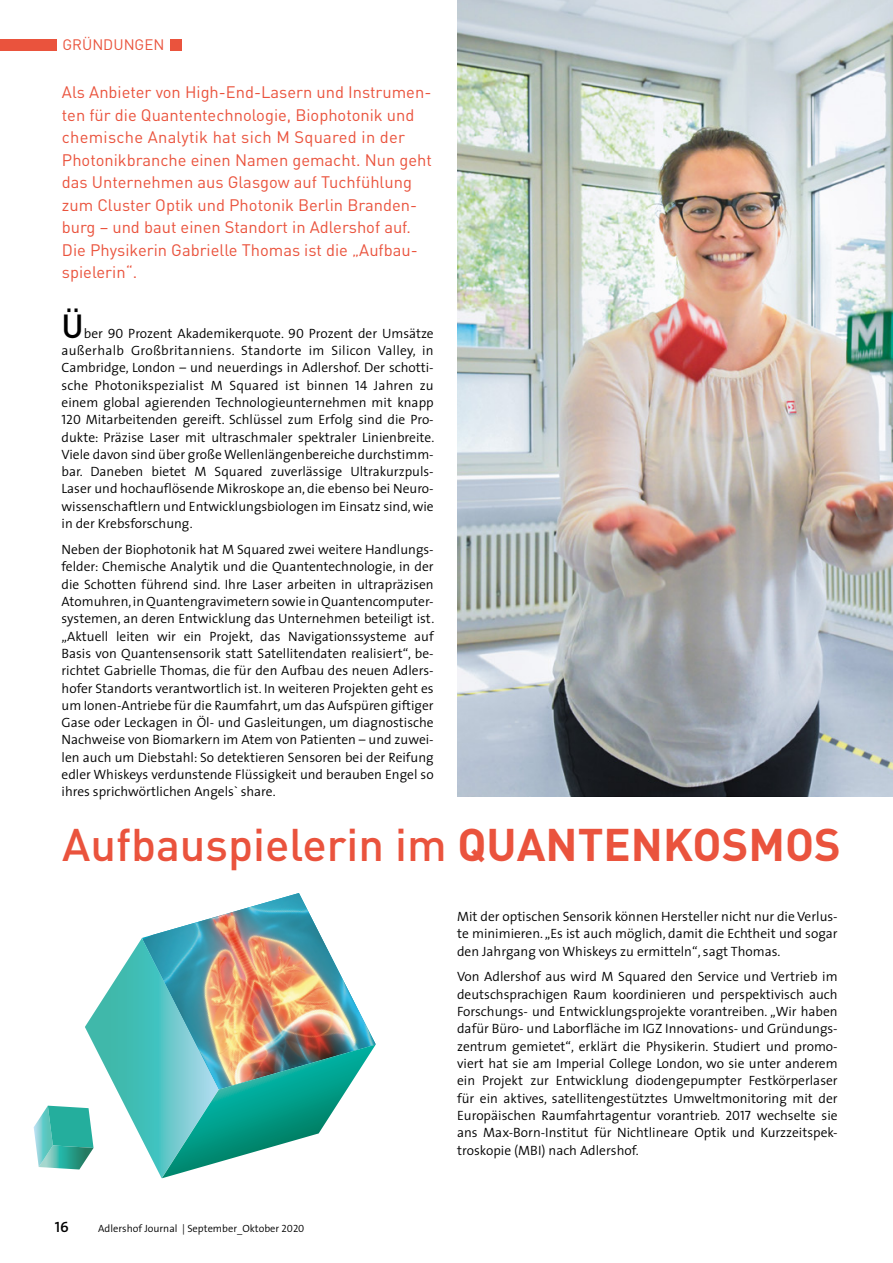
<style>
.page{position:relative;width:893px;height:1263px;background:#fff}
.page>*{position:absolute;margin:0;border:0;box-sizing:border-box;transform-origin:0 0}
.t1{font:500 45.15px "DIN";color:#ea533d}
.t2{font:500 33px "DIN";color:#000}
.t3{font:16.5px/22.5px "DIN";color:#ea533d}
.t4{font:15px "DIN";color:#ea533d}
.t5{font:15px "The Mix Semi Bold Caps";color:#000}
.t6{font:300 13.5px/17.2px "The Sans";color:#000;text-align:justify}
.t7{font:300 10.5px "The Sans";color:#000}
.s1{font-family:"The Sans Semi Light Caps";font-weight:400}
.s2{font-weight:700}
</style>
<div class="page">
<div style="left:170px;top:39px;width:12px;height:11px;background:#ea533d"></div>
<div style="left:0;top:39px;width:57px;height:11px;background:#ea533d"></div>
<img style="left:457px;top:0;width:436px;height:796px">
<img style="left:143px;top:893px;width:179px;height:45px">
<img style="left:34px;top:938px;width:342px;height:240px">
<p class="t4" style="left:63px;top:36px;width:103px">GRÜNDUNGEN</p>
<p class="t3" style="left:62px;top:81px;width:371px">Als Anbieter von High-End-Lasern und Instrumen&shy;ten für die Quantentechnologie, Biophotonik und chemische Analytik hat sich M Squared in der Photonikbranche einen Namen gemacht. Nun geht das Unternehmen aus Glasgow auf Tuchfühlung zum Cluster Optik und Photonik Berlin Branden&shy;burg – und baut einen Standort in Adlershof auf.<br>Die Physikerin Gabrielle Thomas ist die „Aufbau&shy;spielerin“.</p>
<h2 class="t2" style="left:62px;top:305px;width:24px">Ü</h2>
<p class="t6" style="left:62px;top:324px;width:374px;text-indent:22px">ber <span class="s1">90</span> Prozent Akademikerquote. <span class="s1">90</span> Prozent der Umsätze außerhalb Großbritanniens. Standorte im Silicon Valley, in Cambridge, London – und neuerdings in Adlershof. Der schotti&shy;sche Photonikspezialist M Squared ist binnen <span class="s1">14</span> Jahren zu einem global agierenden Technologieunternehmen mit knapp <span class="s1">120</span> Mitarbeitenden gereift. Schlüssel zum Erfolg sind die Pro&shy;dukte: Präzise Laser mit ultraschmaler spektraler Linienbreite.<br>Viele davon sind über große Wellenlängenbereiche durchstimm&shy;bar. Daneben bietet M Squared zuverlässige Ultrakurzpuls-Laser und hochauflösende Mikroskope an, die ebenso bei Neuro&shy;wissenschaftlern und Entwicklungsbiologen im Einsatz sind, wie in der Krebsforschung.</p>
<p class="t6" style="left:62px;top:540px;width:374px">Neben der Biophotonik hat M Squared zwei weitere Handlungs&shy;felder: Chemische Analytik und die Quantentechnologie, in der die Schotten führend sind. Ihre Laser arbeiten in ultrapräzisen Atomuhren, in Quantengravimetern sowie in Quantencomputer&shy;systemen, an deren Entwicklung das Unternehmen beteiligt ist. „Aktuell leiten wir ein Projekt, das Navigationssysteme auf Basis von Quantensensorik statt Satellitendaten realisiert“, be&shy;richtet Gabrielle Thomas, die für den Aufbau des neuen Adlers&shy;hofer Standorts verantwortlich ist. In weiteren Projekten geht es um Ionen-Antriebe für die Raumfahrt, um das Aufspüren giftiger Gase oder Leckagen in Öl- und Gasleitungen, um diagnostische Nachweise von Biomarkern im Atem von Patienten – und zuwei&shy;len auch um Diebstahl: So detektieren Sensoren bei der Reifung edler Whiskeys verdunstende Flüssigkeit und berauben Engel so ihres sprichwörtlichen Angels` share.</p>
<h1 class="t1" style="left:62px;top:815px;width:780px">Aufbauspielerin im <span class="s2">QUANTENKOSMOS</span></h1>
<p class="t5" style="left:55px;top:1215px;width:15px">16</p>
<p class="t7" style="left:98px;top:1220px;width:208px">Adlershof Journal | September_Oktober <span class="s1">2020</span></p>
<p class="t6" style="left:457px;top:907px;width:382px">Mit der optischen Sensorik können Hersteller nicht nur die Verlus&shy;te minimieren. „Es ist auch möglich, damit die Echtheit und sogar den Jahrgang von Whiskeys zu ermitteln“, sagt Thomas.</p>
<p class="t6" style="left:457px;top:968px;width:382px">Von Adlershof aus wird M Squared den Service und Vertrieb im deutschsprachigen Raum koordinieren und perspektivisch auch Forschungs- und Entwicklungsprojekte vorantreiben. „Wir haben dafür Büro- und Laborfläche im IGZ Innovations- und Gründungs&shy;zentrum gemietet“, erklärt die Physikerin. Studiert und promo&shy;viert hat sie am Imperial College London, wo sie unter anderem ein Projekt zur Entwicklung diodengepumpter Festkörperlaser für ein aktives, satellitengestütztes Umweltmonitoring mit der Europäischen Raumfahrtagentur vorantrieb. <span class="s1">2017</span> wechselte sie ans Max-Born-Institut für Nichtlineare Optik und Kurzzeitspek&shy;troskopie (MBI) nach Adlershof.</p>
</div>
